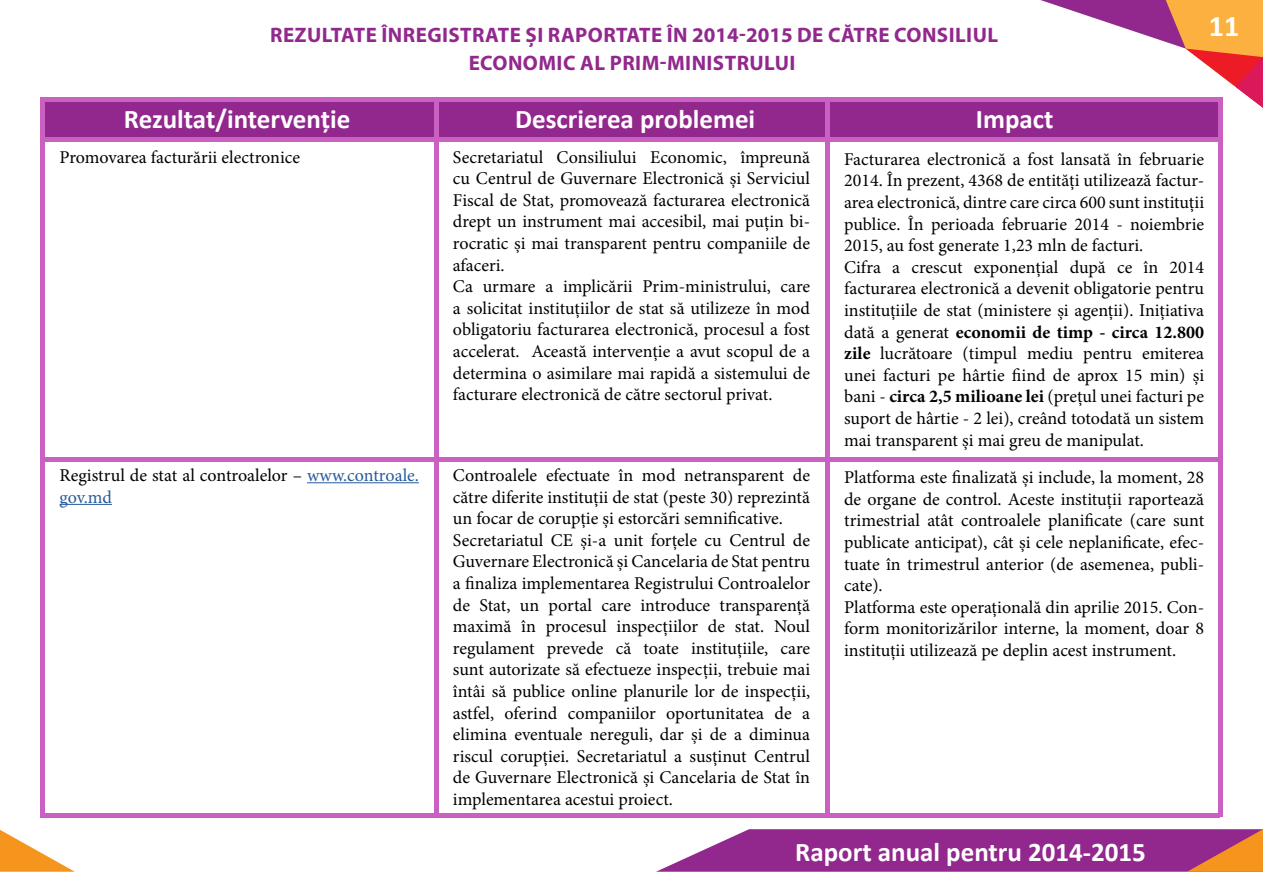
<style>
.page{position:relative;width:1263px;height:893px;background:#fff}
.page>*{position:absolute;margin:0;border:0;box-sizing:border-box;transform-origin:0 0}
.t1{font:700 30px "Calibri";color:#fff}
.t2{font:700 27px "Calibri";color:#fff}
.t3{font:700 21px/28.5px "Myriad Pro";letter-spacing:.02em;color:#92288d;text-align:center}
.t4{font:18px/21.6px "Minion Pro";color:#000}
.s1{font-weight:700}
.s2{color:#275b9b}
</style>
<div class="page">
<div style="left:42px;top:457px;width:1179px;height:5px;background:#cb60c3"></div>
<div style="left:44px;top:100px;width:1176px;height:38px;background:#92288d"></div>
<hr style="left:307px;top:482px;width:112px;height:1px;background:#275b9b">
<hr style="left:60px;top:504px;width:52px;height:1px;background:#275b9b">
<div style="left:41px;top:137px;width:1181px;height:5px;background:#cb60c3"></div>
<hr style="left:41px;top:97px;width:1181px;height:4px;background:#cb60c3">
<hr style="left:41px;top:97px;width:4px;height:720px;background:#cb60c3">
<hr style="left:434px;top:99px;width:4px;height:718px;background:#cb60c3">
<hr style="left:825px;top:99px;width:4px;height:718px;background:#cb60c3">
<hr style="left:1218px;top:99px;width:4px;height:718px;background:#cb60c3">
<hr style="left:41px;top:814px;width:1179px;height:4px;background:#cb60c3">
<svg style="left:0;top:830px;width:75px;height:42px"></svg>
<svg style="left:1040px;top:0;width:223px;height:108px"></svg>
<svg style="left:656px;top:829px;width:607px;height:43px;background:#a1418f"></svg>
<h1 class="t1" style="left:1209px;top:7px;width:32px">11</h1>
<p class="t3" style="left:270px;top:20px;width:729px">REZULTATE ÎNREGISTRATE ȘI RAPORTATE ÎN 2014-2015 DE CĂTRE CONSILIUL<br>ECONOMIC AL PRIM-MINISTRULUI</p>
<h2 class="t2" style="left:124px;top:102px;width:228px">Rezultat/intervenție</h2>
<h2 class="t2" style="left:515px;top:102px;width:242px">Descrierea problemei</h2>
<h2 class="t2" style="left:976px;top:102px;width:79px">Impact</h2>
<p class="t4" style="left:60px;top:146px;width:242px">Promovarea facturării electronice</p>
<p class="t4" style="left:453px;top:146px;width:359px">Secretariatul Consiliului Economic, împreună cu Centrul de Guvernare Electronică și Serviciul Fiscal de Stat, promovează facturarea electronică drept un instrument mai accesibil, mai puțin bi&shy;rocratic și mai transparent pentru companiile de afaceri.<br>Ca urmare a implicării Prim-ministrului, care a solicitat instituțiilor de stat să utilizeze în mod obligatoriu facturarea electronică, procesul a fost accelerat. Această intervenție a avut scopul de a determina o asimilare mai rapidă a sistemului de facturare electronică de către sectorul privat.</p>
<p class="t4" style="left:844px;top:148px;width:362px">Facturarea electronică a fost lansată în februarie 2014. În prezent, 4368 de entități utilizează factur&shy;area electronică, dintre care circa 600 sunt instituții publice. În perioada februarie 2014 - noiembrie 2015, au fost generate 1,23 mln de facturi.<br>Cifra a crescut exponențial după ce în 2014 facturarea electronică a devenit obligatorie pentru instituțiile de stat (ministere și agenții). Inițiativa dată a generat <span class="s1">economii de timp - circa 12.800 zile</span> lucrătoare (timpul mediu pentru emiterea unei facturi pe hârtie fiind de aprox 15 min) și bani - <span class="s1">circa 2,5 milioane lei</span> (prețul unei facturi pe suport de hârtie - 2 lei), creând totodată un sistem mai transparent și mai greu de manipulat.</p>
<p class="t4" style="left:844px;top:467px;width:362px">Platforma este finalizată și include, la moment, 28 de organe de control. Aceste instituții raportează trimestrial atât controalele planificate (care sunt publicate anticipat), cât și cele neplanificate, efec&shy;tuate în trimestrul anterior (de asemenea, publi&shy;cate).<br>Platforma este operațională din aprilie 2015. Con&shy;form monitorizărilor interne, la moment, doar 8 instituții utilizează pe deplin acest instrument.</p>
<p class="t4" style="left:60px;top:464px;width:361px">Registrul de stat al controalelor – <span class="s2">www.controale. gov.md</span></p>
<p class="t4" style="left:453px;top:464px;width:359px">Controalele efectuate în mod netransparent de către diferite instituții de stat (peste 30) reprezintă un focar de corupție și estorcări semnificative.<br>Secretariatul CE și-a unit forțele cu Centrul de Guvernare Electronică și Cancelaria de Stat pentru a finaliza implementarea Registrului Controalelor de Stat, un portal care introduce transparență maximă în procesul inspecțiilor de stat. Noul regulament prevede că toate instituțiile, care sunt autorizate să efectueze inspecții, trebuie mai întâi să publice online planurile lor de inspecții, astfel, oferind companiilor oportunitatea de a elimina eventuale nereguli, dar și de a diminua riscul corupției. Secretariatul a susținut Centrul de Guvernare Electronică și Cancelaria de Stat în implementarea acestui proiect.</p>
<h2 class="t2" style="left:795px;top:834px;width:352px">Raport anual pentru 2014-2015</h2>
</div>
